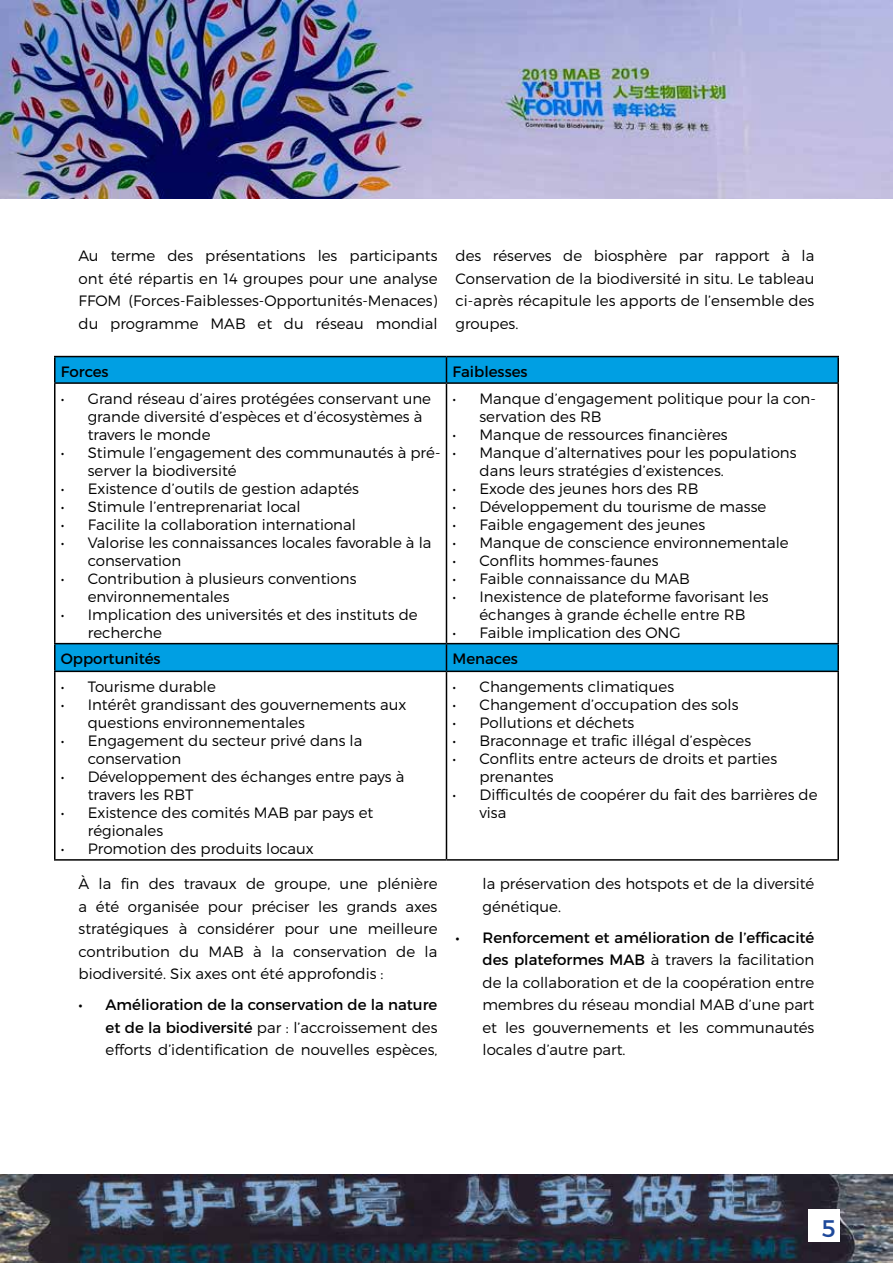
<style>
.page{position:relative;width:893px;height:1263px;background:#fff}
.page>*{position:absolute;margin:0;border:0;box-sizing:border-box;transform-origin:0 0}
.t1{font:24px "Montserrat";color:#1f499a}
.t2{font:300 15px/22.5px "Montserrat";color:#000}
.t3{font:15px "Montserrat";color:#000}
.s1{font-weight:400}
</style>
<div class="page">
<img style="left:0;top:1175px;width:893px;height:88px">
<img style="left:0;top:0;width:893px;height:199px">
<div style="left:808px;top:1209px;width:32px;height:32px;background:#fff"></div>
<svg style="left:56px;top:357px;width:781px;height:314px"></svg>
<hr style="left:54px;top:356px;width:392px;height:1px;background:#000">
<hr style="left:54px;top:357px;width:2px;height:25px;background:#000">
<hr style="left:446px;top:356px;width:393px;height:1px;background:#000">
<svg style="left:446px;top:357px;width:1px;height:25px"></svg>
<hr style="left:837px;top:357px;width:2px;height:25px;background:#000">
<hr style="left:54px;top:382px;width:392px;height:2px;background:#000">
<hr style="left:54px;top:384px;width:2px;height:259px;background:#000">
<hr style="left:446px;top:382px;width:393px;height:2px;background:#000">
<hr style="left:446px;top:384px;width:1px;height:259px;background:#000">
<hr style="left:837px;top:384px;width:2px;height:259px;background:#000">
<hr style="left:54px;top:643px;width:392px;height:1px;background:#000">
<hr style="left:54px;top:644px;width:2px;height:27px;background:#000">
<hr style="left:446px;top:643px;width:393px;height:1px;background:#000">
<svg style="left:446px;top:644px;width:1px;height:27px"></svg>
<hr style="left:837px;top:644px;width:2px;height:27px;background:#000">
<hr style="left:54px;top:671px;width:392px;height:1px;background:#000">
<hr style="left:54px;top:672px;width:2px;height:187px;background:#000">
<hr style="left:446px;top:671px;width:393px;height:1px;background:#000">
<hr style="left:446px;top:672px;width:1px;height:187px;background:#000">
<hr style="left:837px;top:672px;width:2px;height:187px;background:#000">
<hr style="left:54px;top:859px;width:392px;height:2px;background:#000">
<hr style="left:446px;top:859px;width:393px;height:2px;background:#000">
<p class="t2" style="left:79px;top:244px;width:360px;text-align:justify">Au terme des présentations les participants ont été répartis en 14 groupes pour une analyse FFOM (Forces-Faiblesses-Opportunités-Menaces) du programme MAB et du réseau mondial</p>
<p class="t2" style="left:455px;top:244px;width:360px;text-align:justify">des réserves de biosphère par rapport à la Conservation de la biodiversité in situ. Le tableau ci-après récapitule les apports de l’ensemble des groupes.</p>
<p class="t3" style="left:61px;top:363px;width:49px">Forces</p>
<p class="t3" style="left:452px;top:363px;width:77px">Faiblesses</p>
<p class="t2" style="left:88px;top:389px;width:345px;line-height:18px;text-indent:-27px">• Grand réseau d’aires protégées conservant une grande diversité d’espèces et d’écosystèmes à travers le monde</p>
<p class="t2" style="left:88px;top:443px;width:354px;line-height:18px;text-indent:-27px">• Stimule l’engagement des communautés à pré&shy;server la biodiversité</p>
<p class="t2" style="left:61px;top:477px;width:300px">• Existence d’outils de gestion adaptés</p>
<p class="t2" style="left:61px;top:495px;width:241px">• Stimule l’entreprenariat local</p>
<p class="t2" style="left:61px;top:513px;width:297px">• Facilite la collaboration international</p>
<p class="t2" style="left:88px;top:533px;width:345px;line-height:18px;text-indent:-27px">• Valorise les connaissances locales favorable à la conservation</p>
<p class="t2" style="left:88px;top:569px;width:270px;line-height:18px;text-indent:-27px">• Contribution à plusieurs conventions environnementales</p>
<p class="t2" style="left:88px;top:605px;width:331px;line-height:18px;text-indent:-27px">• Implication des universités et des instituts de recherche</p>
<p class="t2" style="left:479px;top:389px;width:338px;line-height:18px;text-indent:-27px">• Manque d’engagement politique pour la con&shy;servation des RB</p>
<p class="t2" style="left:452px;top:423px;width:277px">• Manque de ressources financières</p>
<p class="t2" style="left:479px;top:443px;width:319px;line-height:18px;text-indent:-27px">• Manque d’alternatives pour les populations dans leurs stratégies d’existences.</p>
<p class="t2" style="left:452px;top:477px;width:247px">• Exode des jeunes hors des RB</p>
<p class="t2" style="left:452px;top:495px;width:315px">• Développement du tourisme de masse</p>
<p class="t2" style="left:452px;top:513px;width:254px">• Faible engagement des jeunes</p>
<p class="t2" style="left:452px;top:531px;width:338px">• Manque de conscience environnementale</p>
<p class="t2" style="left:452px;top:549px;width:207px">• Conflits hommes-faunes</p>
<p class="t2" style="left:452px;top:567px;width:239px">• Faible connaissance du MAB</p>
<p class="t2" style="left:452px;top:587px;width:318px;line-height:18px;text-align:center">• Inexistence de plateforme favorisant les échanges à grande échelle entre RB</p>
<p class="t2" style="left:452px;top:621px;width:230px">• Faible implication des ONG</p>
<p class="t3" style="left:61px;top:650px;width:101px">Opportunités</p>
<p class="t3" style="left:452px;top:650px;width:67px">Menaces</p>
<p class="t2" style="left:61px;top:675px;width:157px">• Tourisme durable</p>
<p class="t2" style="left:88px;top:695px;width:320px;line-height:18px;text-indent:-27px">• Intérêt grandissant des gouvernements aux questions environnementales</p>
<p class="t2" style="left:88px;top:731px;width:276px;line-height:18px;text-indent:-27px">• Engagement du secteur privé dans la conservation</p>
<p class="t2" style="left:88px;top:767px;width:318px;line-height:18px;text-indent:-27px">• Développement des échanges entre pays à travers les RBT</p>
<p class="t2" style="left:88px;top:803px;width:287px;line-height:18px;text-indent:-27px">• Existence des comités MAB par pays et régionales</p>
<p class="t2" style="left:61px;top:837px;width:255px">• Promotion des produits locaux</p>
<p class="t2" style="left:452px;top:675px;width:223px">• Changements climatiques</p>
<p class="t2" style="left:452px;top:693px;width:287px">• Changement d’occupation des sols</p>
<p class="t2" style="left:452px;top:711px;width:183px">• Pollutions et déchets</p>
<p class="t2" style="left:452px;top:729px;width:300px">• Braconnage et trafic illégal d’espèces</p>
<p class="t2" style="left:479px;top:749px;width:299px;line-height:18px;text-indent:-27px">• Conflits entre acteurs de droits et parties prenantes</p>
<p class="t2" style="left:479px;top:785px;width:340px;line-height:18px;text-indent:-27px">• Difficultés de coopérer du fait des barrières de visa</p>
<p class="t2" style="left:79px;top:872px;width:360px;text-align:justify">À la fin des travaux de groupe, une plénière a été organisée pour préciser les grands axes stratégiques à considérer pour une meilleure contribution du MAB à la conservation de la biodiversité. Six axes ont été approfondis :</p>
<p class="t2" style="left:106px;top:993px;width:333px;text-align:justify;text-indent:-27px"><span class="s1">• Amélioration de la conservation de la nature et de la biodiversité</span> par : l’accroissement des efforts d’identification de nouvelles espèces,</p>
<p class="t2" style="left:482px;top:872px;width:333px">la préservation des hotspots et de la diversité génétique.</p>
<p class="t2" style="left:482px;top:926px;width:333px;text-align:justify;text-indent:-27px"><span class="s1">• Renforcement et amélioration de l’efficacité des plateformes MAB</span> à travers la facilitation de la collaboration et de la coopération entre membres du réseau mondial MAB d’une part et les gouvernements et les communautés locales d’autre part.</p>
<h1 class="t1" style="left:822px;top:1213px;width:15px">5</h1>
</div>
